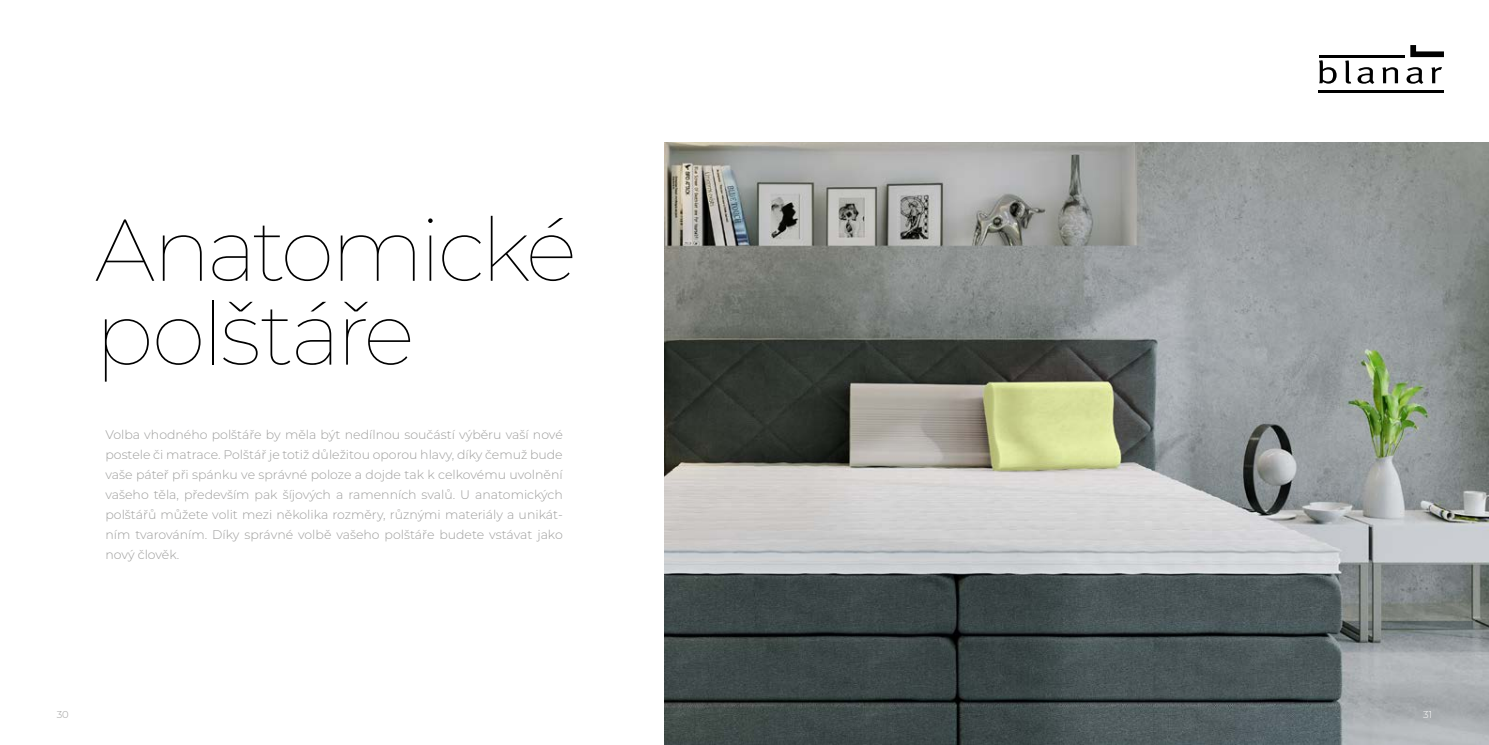
<style>
.page{position:relative;width:1489px;height:745px;background:#fff}
.page>*{position:absolute;margin:0;border:0;box-sizing:border-box;transform-origin:0 0}
.t1{font:100 87.5px/83.8px "Montserrat";letter-spacing:-.045em;color:#000}
.t2{font:300 12.5px/20px "Montserrat";color:#9d9d9c;text-align:justify}
.t3{font:300 10px "Montserrat";color:#9d9d9c}
.t4{font:300 10px "Montserrat";color:#fff}
</style>
<div class="page">
<img style="left:664px;top:142px;width:824px;height:602px">
<hr style="left:1318px;top:91px;width:125px;height:2px;background:#000">
<svg style="left:1319px;top:45px;width:124px;height:39px"></svg>
<hr style="left:1318px;top:55px;width:86px;height:2px;background:#000">
<h1 class="t1" style="left:95px;top:205px;width:483px">Anatomické polštáře</h1>
<p class="t2" style="left:105px;top:424px;width:459px">Volba vhodného polštáře by měla být nedílnou součástí výběru vaší nové postele či matrace. Polštář je totiž důležitou oporou hlavy, díky čemuž bude vaše páteř při spánku ve správné poloze a dojde tak k celkovému uvolnění vašeho těla, především pak šíjových a ramenních svalů. U anatomických polštářů můžete volit mezi několika rozměry, různými materiály a unikát&shy;ním tvarováním. Díky správné volbě vašeho polštáře budete vstávat jako nový člověk.</p>
<p class="t3" style="left:57px;top:706px;width:14px">30</p>
<p class="t4" style="left:1422px;top:706px;width:11px">31</p>
</div>
